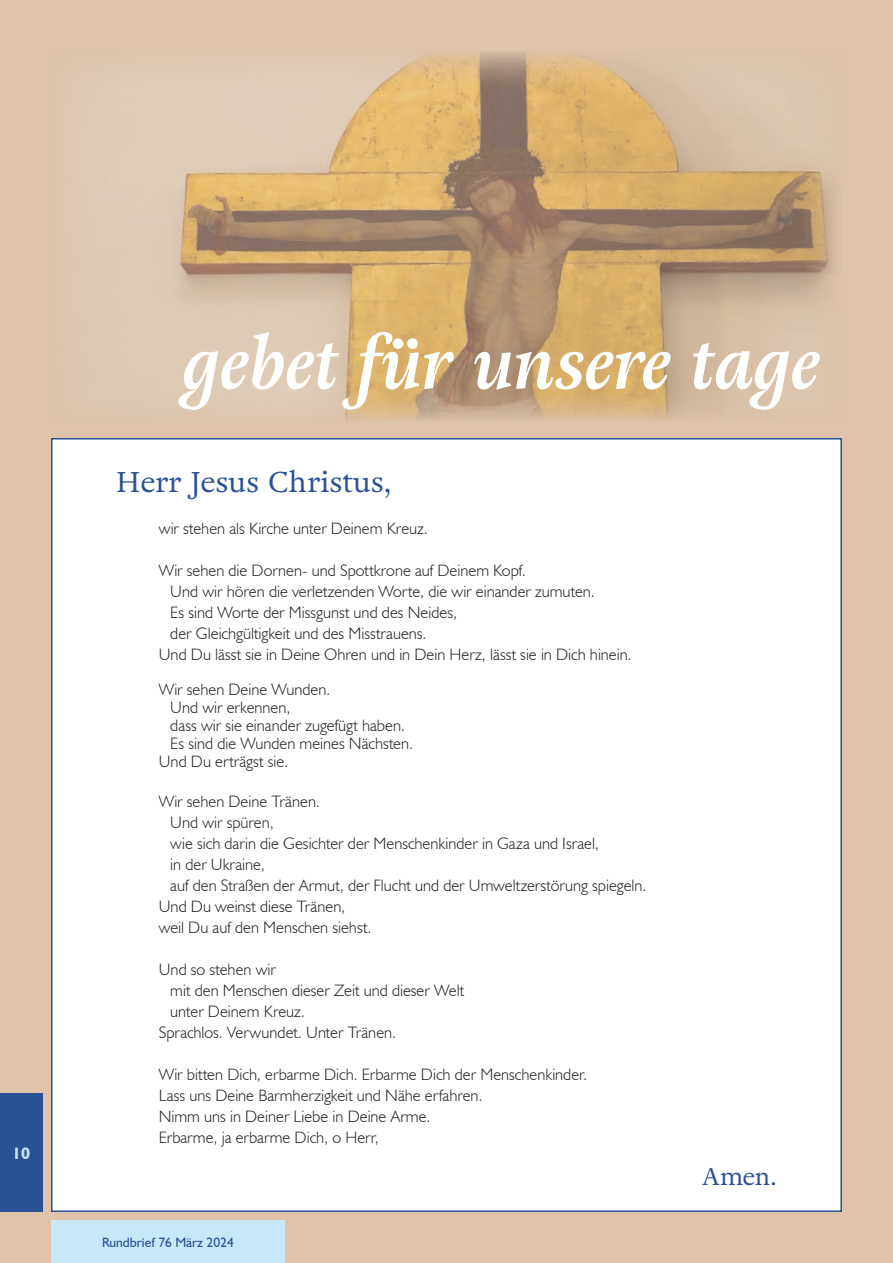
<style>
.page{position:relative;width:893px;height:1263px;background:#dfc3aa}
.page>*{position:absolute;margin:0;border:0;box-sizing:border-box;transform-origin:0 0}
.t1{font:italic 700 72px "Adriane Text";color:#fff}
.t2{font:28.5px "Adriane Text";color:#2b5195}
.t3{font:24px "Adriane Text";color:#2b5195}
.t4{font:300 16.5px/21px "Humanist 521 BT";color:#231f20}
.t5{font:700 16.5px "Humanist 521 BT";color:#c6e8f9}
.t6{font:13.5px "Humanist 521 BT";color:#2b5195}
</style>
<div class="page">
<div style="left:52px;top:439px;width:789px;height:772px;background:#fff"></div>
<img style="left:85px;top:53px;width:751px;height:366px">
<div style="left:51px;top:1220px;width:234px;height:43px;background:#c6e8f9"></div>
<div style="left:0;top:1093px;width:43px;height:119px;background:#2b5195"></div>
<p class="t5" style="left:12px;top:1143px;width:19px">10</p>
<h1 class="t1" style="left:183px;top:313px;width:639px">gebet für unsere tage</h1>
<h2 class="t2" style="left:116px;top:462px;width:277px">Herr Jesus Christus,</h2>
<p class="t4" style="left:159px;top:518px;width:270px">wir stehen als Kirche unter Deinem Kreuz.</p>
<p class="t4" style="left:159px;top:560px;width:369px">Wir sehen die Dornen- und Spottkrone auf Deinem Kopf.</p>
<p class="t4" style="left:170px;top:581px;width:426px">Und wir hören die verletzenden Worte, die wir einander zumuten.</p>
<p class="t4" style="left:170px;top:602px;width:289px">Es sind Worte der Missgunst und des Neides,</p>
<p class="t4" style="left:170px;top:623px;width:258px">der Gleichgültigkeit und des Misstrauens.</p>
<p class="t4" style="left:159px;top:644px;width:474px">Und Du lässt sie in Deine Ohren und in Dein Herz, lässt sie in Dich hinein.</p>
<p class="t4" style="left:159px;top:679px;width:173px">Wir sehen Deine Wunden.</p>
<p class="t4" style="left:170px;top:697px;width:122px">Und wir erkennen,</p>
<p class="t4" style="left:170px;top:715px;width:236px">dass wir sie einander zugefügt haben.</p>
<p class="t4" style="left:170px;top:733px;width:244px">Es sind die Wunden meines Nächsten.</p>
<p class="t4" style="left:159px;top:751px;width:131px">Und Du erträgst sie.</p>
<p class="t4" style="left:159px;top:791px;width:163px">Wir sehen Deine Tränen.</p>
<p class="t4" style="left:170px;top:812px;width:105px">Und wir spüren,</p>
<p class="t4" style="left:170px;top:833px;width:430px">wie sich darin die Gesichter der Menschenkinder in Gaza und Israel,</p>
<p class="t4" style="left:170px;top:854px;width:96px">in der Ukraine,</p>
<p class="t4" style="left:170px;top:875px;width:478px">auf den Straßen der Armut, der Flucht und der Umweltzerstörung spiegeln.</p>
<p class="t4" style="left:159px;top:896px;width:188px">Und Du weinst diese Tränen,</p>
<p class="t4" style="left:159px;top:917px;width:214px">weil Du auf den Menschen siehst.</p>
<p class="t4" style="left:159px;top:959px;width:119px">Und so stehen wir</p>
<p class="t4" style="left:170px;top:980px;width:295px">mit den Menschen dieser Zeit und dieser Welt</p>
<p class="t4" style="left:170px;top:1001px;width:136px">unter Deinem Kreuz.</p>
<p class="t4" style="left:159px;top:1022px;width:239px">Sprachlos. Verwundet. Unter Tränen.</p>
<p class="t4" style="left:159px;top:1064px;width:430px">Wir bitten Dich, erbarme Dich. Erbarme Dich der Menschenkinder.<br>Lass uns Deine Barmherzigkeit und Nähe erfahren.<br>Nimm uns in Deiner Liebe in Deine Arme.<br>Erbarme, ja erbarme Dich, o Herr,</p>
<p class="t6" style="left:102px;top:1234px;width:133px">Rundbrief 76 März 2024</p>
<h3 class="t3" style="left:702px;top:1160px;width:76px">Amen.</h3>
</div>
